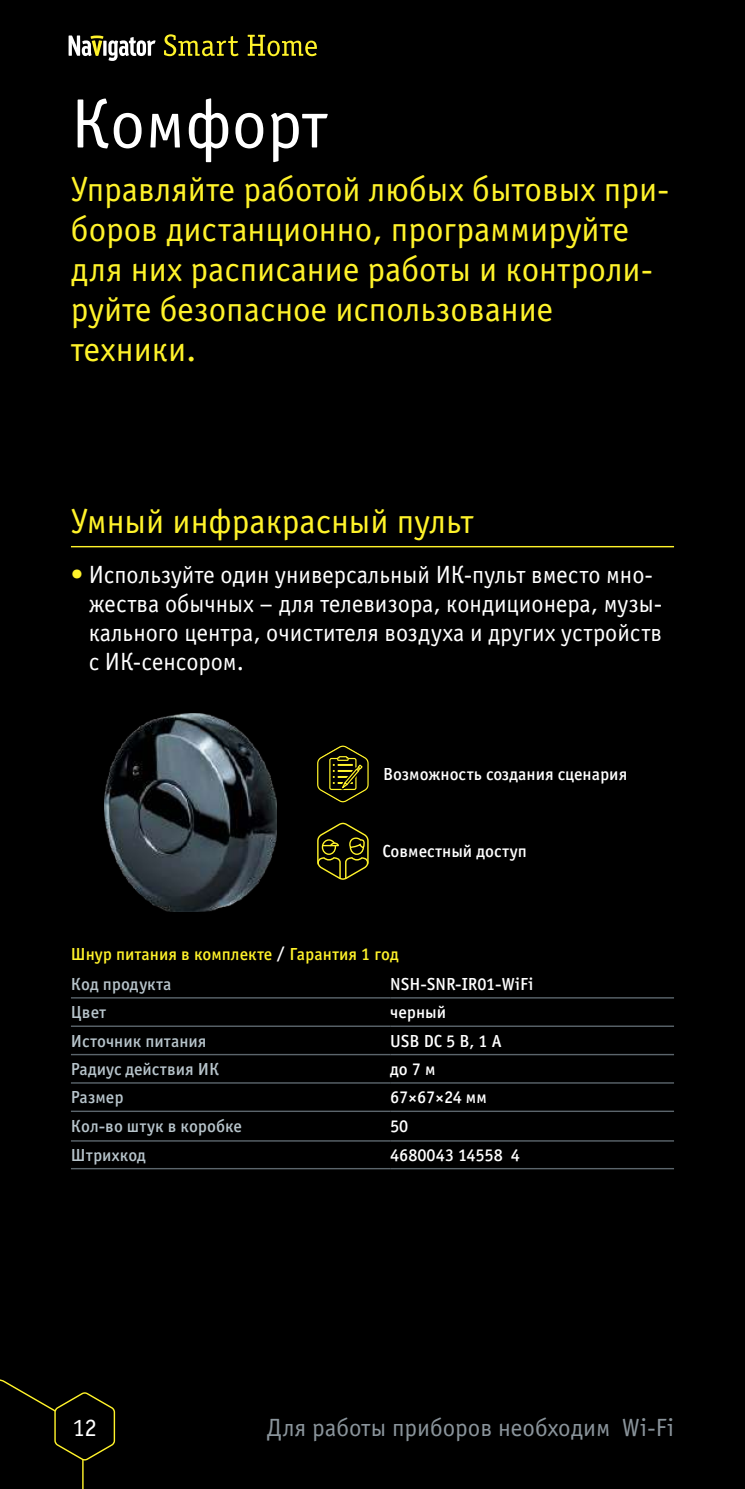
<style>
.page{position:relative;width:745px;height:1489px;background:#fff}
.page>*{position:absolute;margin:0;border:0;box-sizing:border-box;transform-origin:0 0}
.t1{font:70px "Officina Sans Book ITC";color:#fff}
.t2{font:35px/40px "Officina Sans Book ITC";color:#fff32a}
.t3{font:25px/29.2px "Officina Sans Book ITC";color:#fff}
.t4{font:25px "Officina Sans Book ITC";color:#8a949b}
.t5{font:17.5px "Officina Sans Medium ITC";color:#fff}
.t6{font:17.5px "Officina Sans Medium ITC";color:#b7c4cb}
.t7{font:17.5px "Officina Sans Medium ITC";color:#fff32a}
.s1{color:#fff32a}
.s2{color:#fff}
</style>
<div class="page">
<div style="left:0;top:0;width:744px;height:1488px;background:#000"></div>
<svg style="left:0;top:1379px;width:115px;height:109px"></svg>
<svg style="left:68px;top:35px;width:87px;height:26px"></svg>
<svg style="left:164px;top:34px;width:74px;height:22px"></svg>
<svg style="left:247px;top:35px;width:70px;height:21px"></svg>
<img style="left:104px;top:713px;width:172px;height:198px">
<hr style="left:71px;top:997px;width:319px;height:1px;background:#5b656c">
<hr style="left:390px;top:997px;width:283px;height:1px;background:#5b656c">
<hr style="left:71px;top:1025px;width:319px;height:1px;background:#5b656c">
<hr style="left:390px;top:1025px;width:283px;height:1px;background:#5b656c">
<hr style="left:71px;top:1053px;width:319px;height:2px;background:#5b656c">
<hr style="left:390px;top:1053px;width:283px;height:2px;background:#5b656c">
<hr style="left:71px;top:1082px;width:319px;height:1px;background:#5b656c">
<hr style="left:390px;top:1082px;width:283px;height:1px;background:#5b656c">
<hr style="left:71px;top:1110px;width:319px;height:1px;background:#5b656c">
<hr style="left:390px;top:1110px;width:283px;height:1px;background:#5b656c">
<hr style="left:71px;top:1140px;width:319px;height:1px;background:#5b656c">
<hr style="left:390px;top:1140px;width:283px;height:1px;background:#5b656c">
<hr style="left:71px;top:1167px;width:319px;height:2px;background:#5b656c">
<hr style="left:390px;top:1167px;width:283px;height:2px;background:#5b656c">
<hr style="left:71px;top:546px;width:602px;height:1px;background:#fff32a">
<svg style="left:317px;top:745px;width:51px;height:57px"></svg>
<svg style="left:317px;top:822px;width:51px;height:57px"></svg>
<h1 class="t1" style="left:71px;top:78px;width:258px">Комфорт</h1>
<h2 class="t2" style="left:71px;top:168px;width:599px">Управляйте работой любых бытовых при&shy;боров дистанционно, программируйте для них расписание работы и контроли&shy;руйте безопасное использование техники.</h2>
<h2 class="t2" style="left:71px;top:500px;width:404px">Умный инфракрасный пульт</h2>
<p class="t3" style="left:89px;top:558px;width:574px;text-indent:-18px"><span class="s1">•</span> Используйте один универсальный ИК-пульт вместо мно&shy;жества обычных – для телевизора, кондиционера, музы&shy;кального центра, очистителя воздуха и других устройств с ИК-сенсором.</p>
<p class="t5" style="left:383px;top:762px;width:245px">Возможность создания сценария</p>
<p class="t5" style="left:382px;top:839px;width:146px">Совместный доступ</p>
<p class="t7" style="left:71px;top:941px;width:329px">Шнур питания в комплекте <span class="s2">/</span> Гарантия 1 год</p>
<p class="t6" style="left:71px;top:972px;width:102px">Код продукта</p>
<p class="t5" style="left:390px;top:972px;width:144px">NSH-SNR-IR01-WiFi</p>
<p class="t6" style="left:71px;top:1000px;width:37px">Цвет</p>
<p class="t5" style="left:390px;top:1000px;width:57px">черный</p>
<p class="t6" style="left:71px;top:1028px;width:137px">Источник питания</p>
<p class="t5" style="left:390px;top:1028px;width:113px">USB DC 5 В, 1 А</p>
<p class="t6" style="left:71px;top:1057px;width:150px">Радиус действия ИК</p>
<p class="t5" style="left:390px;top:1057px;width:47px">до 7 м</p>
<p class="t6" style="left:71px;top:1085px;width:54px">Размер</p>
<p class="t5" style="left:390px;top:1085px;width:98px">67×67×24 мм</p>
<p class="t6" style="left:71px;top:1114px;width:172px">Кол-во штук в коробке</p>
<p class="t5" style="left:390px;top:1114px;width:20px">50</p>
<p class="t6" style="left:71px;top:1143px;width:76px">Штрихкод</p>
<p class="t5" style="left:390px;top:1143px;width:131px">4680043 14558 4</p>
<p class="t3" style="left:72px;top:1412px;width:26px">12</p>
<p class="t4" style="left:267px;top:1411px;width:408px">Для работы приборов необходим Wi-Fi</p>
</div>
